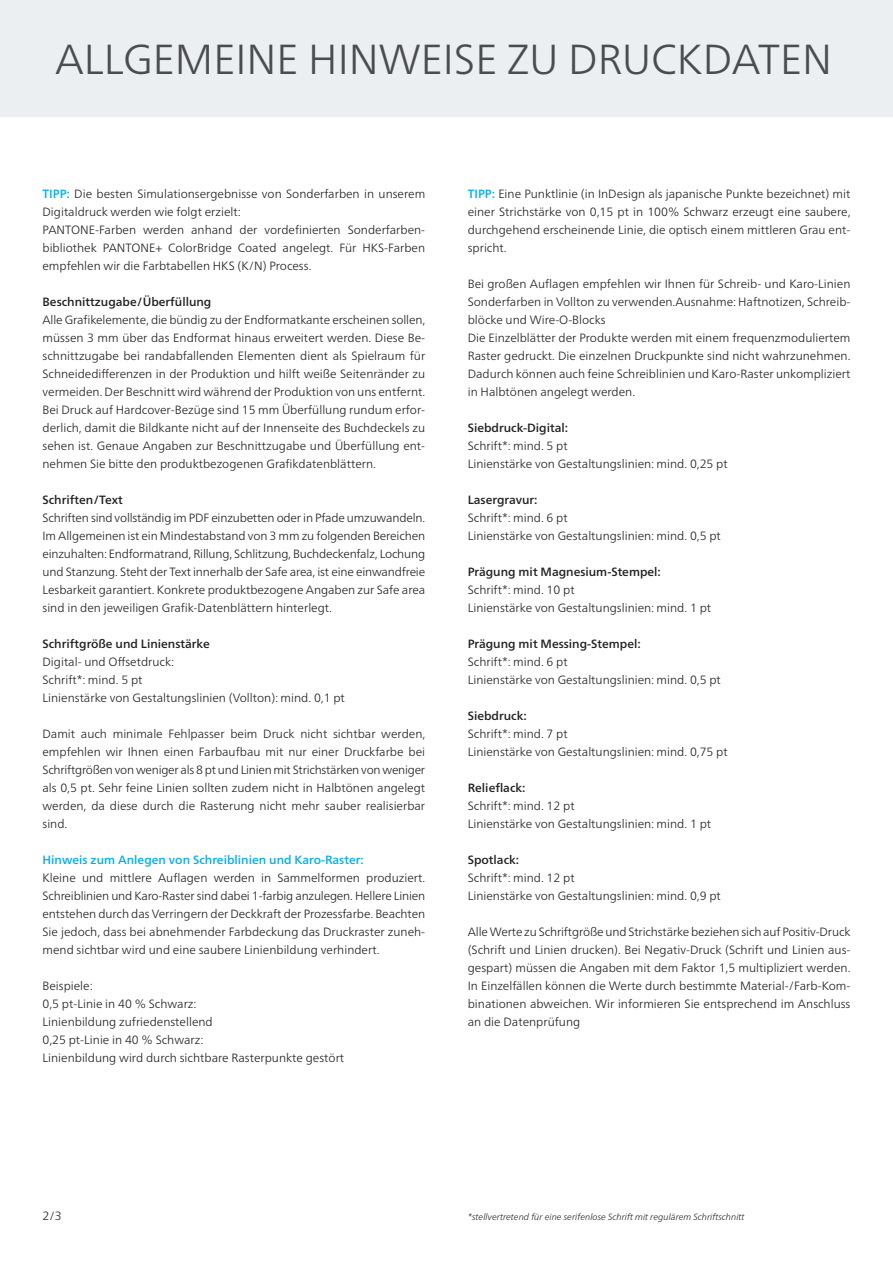
<style>
.page{position:relative;width:893px;height:1263px;background:#fff}
.page>*{position:absolute;margin:0;border:0;box-sizing:border-box;transform-origin:0 0}
.t1{font:300 42px "Frutiger Neue LT Pro";color:#4b4c4d}
.Fließtext{font:300 12px/18px "Frutiger Neue LT Pro";color:#231f20;text-align:justify}
.Fließtext-2{font:500 12px "Frutiger Neue LT Pro";color:#231f20}
.Fließtext-3{font:500 12px "Frutiger Neue LT Pro";color:#00aeef}
.Fließtext-4{font:italic 300 9px "Frutiger Neue LT Pro";color:#231f20}
.s1{font-weight:500;color:#00aeef}
</style>
<div class="page">
<div style="left:0;top:0;width:893px;height:116px;background:#ebeff1"></div>
<h1 class="t1" style="left:55px;top:34px;width:778px">ALLGEMEINE HINWEISE ZU DRUCKDATEN</h1>
<p class="Fließtext" style="left:43px;top:185px;width:384px"><span class="s1">TIPP:</span> Die besten Simulationsergebnisse von Sonderfarben in unserem<br>Digitaldruck werden wie folgt erzielt:</p>
<p class="Fließtext" style="left:43px;top:221px;width:384px">PANTONE-Farben werden anhand der vordefinierten Sonderfarben&shy;bibliothek PANTONE+ ColorBridge Coated angelegt. Für HKS-Farben empfehlen wir die Farbtabellen HKS (K/N) Process.</p>
<p class="Fließtext-2" style="left:43px;top:295px;width:170px">Beschnittzugabe/Überfüllung</p>
<p class="Fließtext" style="left:43px;top:311px;width:384px">Alle Grafikelemente, die bündig zu der Endformatkante erscheinen sollen, müssen 3 mm über das Endformat hinaus erweitert werden. Diese Be&shy;schnittzugabe bei randabfallenden Elementen dient als Spielraum für Schneidedifferenzen in der Produktion und hilft weiße Seitenränder zu vermeiden. Der Beschnitt wird während der Produktion von uns entfernt.<br>Bei Druck auf Hardcover-Bezüge sind 15 mm Überfüllung rundum erfor&shy;derlich, damit die Bildkante nicht auf der Innenseite des Buchdeckels zu sehen ist. Genaue Angaben zur Beschnittzugabe und Überfüllung ent&shy;nehmen Sie bitte den produktbezogenen Grafikdatenblättern.</p>
<p class="Fließtext-2" style="left:43px;top:493px;width:82px">Schriften/Text</p>
<p class="Fließtext" style="left:43px;top:509px;width:384px">Schriften sind vollständig im PDF einzubetten oder in Pfade umzuwandeln.<br>Im Allgemeinen ist ein Mindestabstand von 3 mm zu folgenden Bereichen einzuhalten: Endformatrand, Rillung, Schlitzung, Buchdeckenfalz, Lochung und Stanzung. Steht der Text innerhalb der Safe area, ist eine einwandfreie Lesbarkeit garantiert. Konkrete produktbezogene Angaben zur Safe area sind in den jeweiligen Grafik-Datenblättern hinterlegt.</p>
<p class="Fließtext-2" style="left:43px;top:637px;width:169px">Schriftgröße und Linienstärke</p>
<p class="Fließtext" style="left:43px;top:653px;width:133px">Digital- und Offsetdruck:</p>
<p class="Fließtext" style="left:43px;top:671px;width:102px">Schrift*: mind. 5 pt</p>
<p class="Fließtext" style="left:43px;top:689px;width:304px">Linienstärke von Gestaltungslinien (Vollton): mind. 0,1 pt</p>
<p class="Fließtext" style="left:43px;top:725px;width:384px">Damit auch minimale Fehlpasser beim Druck nicht sichtbar werden, empfehlen wir Ihnen einen Farbaufbau mit nur einer Druckfarbe bei Schriftgrößen von weniger als 8 pt und Linien mit Strichstärken von weniger als 0,5 pt. Sehr feine Linien sollten zudem nicht in Halbtönen angelegt werden, da diese durch die Rasterung nicht mehr sauber realisierbar sind.</p>
<p class="Fließtext-3" style="left:43px;top:853px;width:323px">Hinweis zum Anlegen von Schreiblinien und Karo-Raster:</p>
<p class="Fließtext" style="left:43px;top:869px;width:384px">Kleine und mittlere Auflagen werden in Sammelformen produziert.<br>Schreiblinien und Karo-Raster sind dabei 1-farbig anzulegen. Hellere Linien entstehen durch das Verringern der Deckkraft der Prozessfarbe. Beachten Sie jedoch, dass bei abnehmender Farbdeckung das Druckraster zuneh&shy;mend sichtbar wird und eine saubere Linienbildung verhindert.</p>
<p class="Fließtext" style="left:43px;top:977px;width:52px">Beispiele:</p>
<p class="Fließtext" style="left:43px;top:995px;width:156px">0,5 pt-Linie in 40 % Schwarz:</p>
<p class="Fließtext" style="left:43px;top:1013px;width:172px">Linienbildung zufriedenstellend</p>
<p class="Fließtext" style="left:43px;top:1031px;width:163px">0,25 pt-Linie in 40 % Schwarz:</p>
<p class="Fließtext" style="left:43px;top:1049px;width:303px">Linienbildung wird durch sichtbare Rasterpunkte gestört</p>
<p class="Fließtext" style="left:468px;top:185px;width:384px"><span class="s1">TIPP:</span> Eine Punktlinie (in InDesign als japanische Punkte bezeichnet) mit einer Strichstärke von 0,15 pt in 100% Schwarz erzeugt eine saubere, durchgehend erscheinende Linie, die optisch einem mittleren Grau ent&shy;spricht.</p>
<p class="Fließtext" style="left:468px;top:275px;width:384px">Bei großen Auflagen empfehlen wir Ihnen für Schreib- und Karo-Linien Sonderfarben in Vollton zu verwenden.Ausnahme: Haftnotizen, Schreib&shy;blöcke und Wire-O-Blocks</p>
<p class="Fließtext" style="left:468px;top:329px;width:384px">Die Einzelblätter der Produkte werden mit einem frequenzmoduliertem Raster gedruckt. Die einzelnen Druckpunkte sind nicht wahrzunehmen.<br>Dadurch können auch feine Schreiblinien und Karo-Raster unkompliziert in Halbtönen angelegt werden.</p>
<p class="Fließtext-2" style="left:468px;top:421px;width:102px">Siebdruck-Digital:</p>
<p class="Fließtext" style="left:468px;top:437px;width:102px">Schrift*: mind. 5 pt</p>
<p class="Fließtext" style="left:468px;top:455px;width:262px">Linienstärke von Gestaltungslinien: mind. 0,25 pt</p>
<p class="Fließtext-2" style="left:468px;top:493px;width:71px">Lasergravur:</p>
<p class="Fließtext" style="left:468px;top:509px;width:102px">Schrift*: mind. 6 pt</p>
<p class="Fließtext" style="left:468px;top:527px;width:255px">Linienstärke von Gestaltungslinien: mind. 0,5 pt</p>
<p class="Fließtext-2" style="left:468px;top:565px;width:195px">Prägung mit Magnesium-Stempel:</p>
<p class="Fließtext" style="left:468px;top:581px;width:108px">Schrift*: mind. 10 pt</p>
<p class="Fließtext" style="left:468px;top:599px;width:245px">Linienstärke von Gestaltungslinien: mind. 1 pt</p>
<p class="Fließtext-2" style="left:468px;top:637px;width:175px">Prägung mit Messing-Stempel:</p>
<p class="Fließtext" style="left:468px;top:653px;width:102px">Schrift*: mind. 6 pt</p>
<p class="Fließtext" style="left:468px;top:671px;width:255px">Linienstärke von Gestaltungslinien: mind. 0,5 pt</p>
<p class="Fließtext-2" style="left:468px;top:709px;width:61px">Siebdruck:</p>
<p class="Fließtext" style="left:468px;top:725px;width:102px">Schrift*: mind. 7 pt</p>
<p class="Fließtext" style="left:468px;top:743px;width:262px">Linienstärke von Gestaltungslinien: mind. 0,75 pt</p>
<p class="Fließtext-2" style="left:468px;top:781px;width:59px">Relieflack:</p>
<p class="Fließtext" style="left:468px;top:797px;width:108px">Schrift*: mind. 12 pt</p>
<p class="Fließtext" style="left:468px;top:815px;width:245px">Linienstärke von Gestaltungslinien: mind. 1 pt</p>
<p class="Fließtext-2" style="left:468px;top:853px;width:53px">Spotlack:</p>
<p class="Fließtext" style="left:468px;top:869px;width:108px">Schrift*: mind. 12 pt</p>
<p class="Fließtext" style="left:468px;top:887px;width:255px">Linienstärke von Gestaltungslinien: mind. 0,9 pt</p>
<p class="Fließtext" style="left:468px;top:923px;width:384px">Alle Werte zu Schriftgröße und Strichstärke beziehen sich auf Positiv-Druck (Schrift und Linien drucken). Bei Negativ-Druck (Schrift und Linien aus&shy;gespart) müssen die Angaben mit dem Faktor 1,5 multipliziert werden.<br>In Einzelfällen können die Werte durch bestimmte Material-/Farb-Kom&shy;binationen abweichen. Wir informieren Sie entsprechend im Anschluss an die Datenprüfung</p>
<p class="Fließtext" style="left:43px;top:1207px;width:21px">2/3</p>
<p class="Fließtext-4" style="left:468px;top:1212px;width:278px">*stellvertretend für eine serifenlose Schrift mit regulärem Schriftschnitt</p>
</div>
